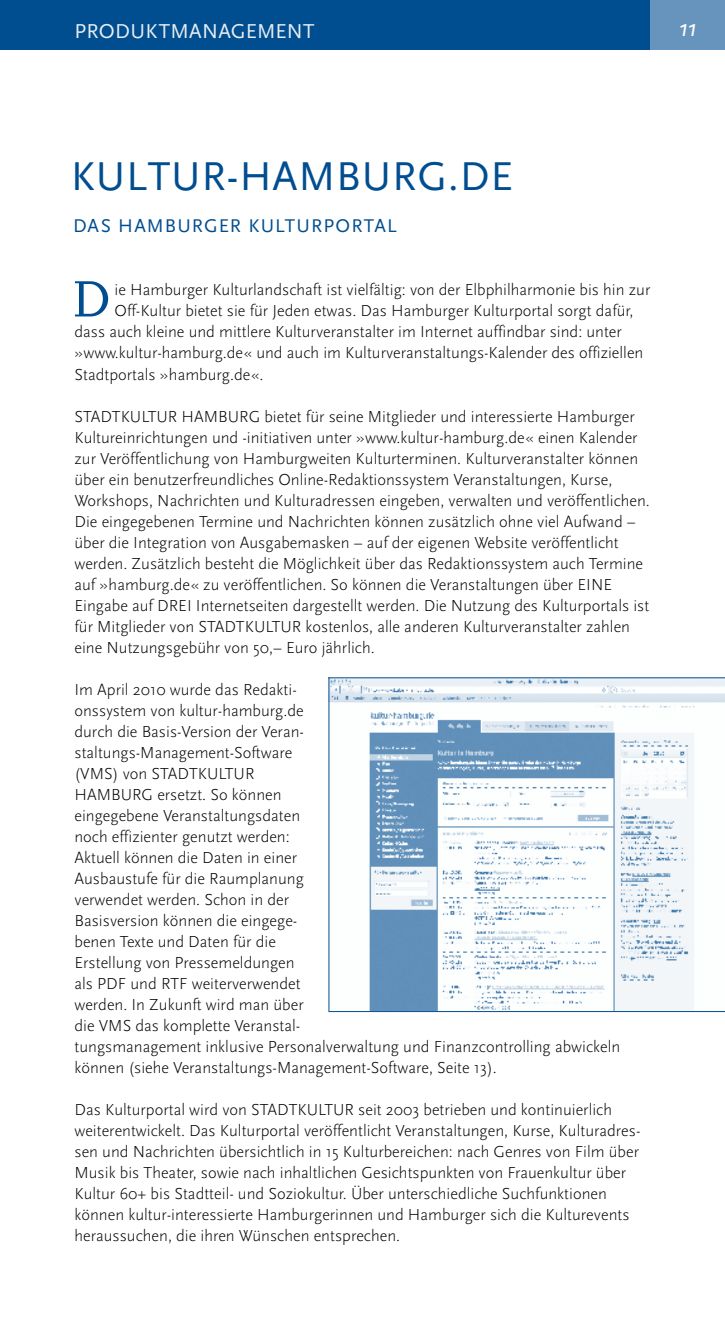
<style>
.page{position:relative;width:725px;height:1340px;background:#fff}
.page>*{position:absolute;margin:0;border:0;box-sizing:border-box;transform-origin:0 0}
.t1{font:53.38px "Scala";color:#004d90}
.t2{font:42px "Scala Sans";letter-spacing:.02em;color:#004d90}
.t3{font:italic 24.5px "Scala Sans Caps";color:#fff}
.t4{font:21px "Scala Sans";letter-spacing:.035em;color:#e6edf4}
.t5{font:21px "Scala Sans";letter-spacing:.015em;color:#e6edf4}
.t6{font:19.25px "Scala Sans";letter-spacing:.055em;color:#004d90}
.t7{font:300 16.62px/21px "Scala Sans";color:#000}
</style>
<div class="page">
<div style="left:0;top:0;width:724px;height:50px;background:#004d90"></div>
<div style="left:650px;top:0;width:74px;height:50px;background:#6694bc"></div>
<svg style="left:328px;top:677px;width:396px;height:334px"></svg>
<p class="t4" style="left:74px;top:20px;width:100px">PRODUKTMA</p>
<p class="t5" style="left:202px;top:20px;width:31px">NAGEME</p>
<p class="t5" style="left:287px;top:20px;width:24px">NT</p>
<h3 class="t3" style="left:678px;top:14px;width:19px">11</h3>
<h2 class="t2" style="left:71px;top:154px;width:199px">KULTUR-HAM</h2>
<h2 class="t2" style="left:336px;top:154px;width:148px">BURG.DE</h2>
<p class="t6" style="left:73px;top:216px;width:132px">DAS HAM BURGER</p>
<p class="t6" style="left:248px;top:216px;width:115px">KULTURPORTAL</p>
<h1 class="t1" style="left:71px;top:270px;width:41px">D</h1>
<p class="t7" style="left:114px;top:280px;width:537px">ie Hamburger Kulturlandschaft ist vielfältig: von der Elbphilharmonie bis hin zur</p>
<p class="t7" style="left:114px;top:301px;width:520px">Off-Kultur bietet sie für Jeden etwas. Das Hamburger Kulturportal sorgt dafür,</p>
<p class="t7" style="left:74px;top:322px;width:548px">dass auch kleine und mittlere Kulturveranstalter im Internet auffindbar sind: unter</p>
<p class="t7" style="left:74px;top:343px;width:570px">»www.kultur-hamburg.de« und auch im Kulturveranstaltungs-Kalender des offiziellen</p>
<p class="t7" style="left:74px;top:364px;width:190px">Stadtportals »hamburg.de«.</p>
<p class="t7" style="left:74px;top:406px;width:19px">STADTK</p>
<p class="t7" style="left:74px;top:406px;width:576px;text-indent:55px">ULTUR HAMBURG bietet für seine Mitglieder und interessierte Hamburger Kultureinrichtungen und -initiativen unter »www.kultur-hamburg.de« einen Kalender zur Veröffentlichung von Hamburgweiten Kulturterminen. Kulturveranstalter können über ein benutzerfreundliches Online-Redaktionssystem Veranstaltungen, Kurse, Workshops, Nachrichten und Kulturadressen eingeben, verwalten und veröffentlichen.<br>Die eingegebenen Termine und Nachrichten können zusätzlich ohne viel Aufwand – über die Integration von Ausgabemasken – auf der eigenen Website veröffentlicht werden. Zusätzlich besteht die Möglichkeit über das Redaktionssystem auch Termine auf »hamburg.de« zu veröffentlichen. So können die Veranstaltungen über EINE Eingabe auf D REI Internetseiten dargestellt werden. Die Nutzung des Kulturportals ist für Mitglieder von STADTK</p>
<p class="t7" style="left:74px;top:616px;width:557px;text-indent:179px">ULTUR kostenlos, alle anderen Kulturveranstalter zahlen eine Nutzungsgebühr von 50,– Euro jährlich.</p>
<p class="t7" style="left:74px;top:679px;width:231px">Im April 2010 wurde das Redakti&shy;onssystem von kultur-hamburg.de durch die Basis-Version der Veran&shy;staltungs-Management-Software (VMS) von STADTK</p>
<p class="t7" style="left:74px;top:763px;width:547px;text-indent:132px">ULTUR<br>HAMB URG ersetzt. So können<br>eingegebene Veranstaltungsdaten<br>noch effizienter genutzt werden:<br>Aktuell können die Daten in einer<br>Ausbaustufe für die Raumplanung<br>verwendet werden. Schon in der<br>Basisversion können die eingege-<br>benen Texte und Daten für die<br>Erstellung von Pressemeldungen<br>als PD F und RTF weiterverwendet<br>werden. In Zukunft wird man über<br>die VMS das komplette Veranstal-<br>tungsmanagement inklusive Personalverwaltung und Finanzcontrolling abwickeln können (siehe Veranstaltungs-Management-Software, Seite 13).</p>
<p class="t7" style="left:74px;top:1099px;width:196px">Das Kulturportal wird von STADTK</p>
<p class="t7" style="left:74px;top:1099px;width:567px;text-indent:232px">ULTUR seit 2003 betrieben und kontinuierlich weiterentwickelt. Das Kulturportal veröffentlicht Veranstaltungen, Kurse, Kulturadres&shy;sen und Nachrichten übersichtlich in 15 Kulturbereichen: nach Genres von Film über Musik bis Theater, sowie nach inhaltlichen Gesichtspunkten von Frauenkultur über Kultur 60+ bis Stadtteil- und Soziokultur. Über unterschiedliche Suchfunktionen können kultur-interessierte Hamburgerinnen und Hamburger sich die Kulturevents heraussuchen, die ihren Wünschen entsprechen.</p>
</div>
